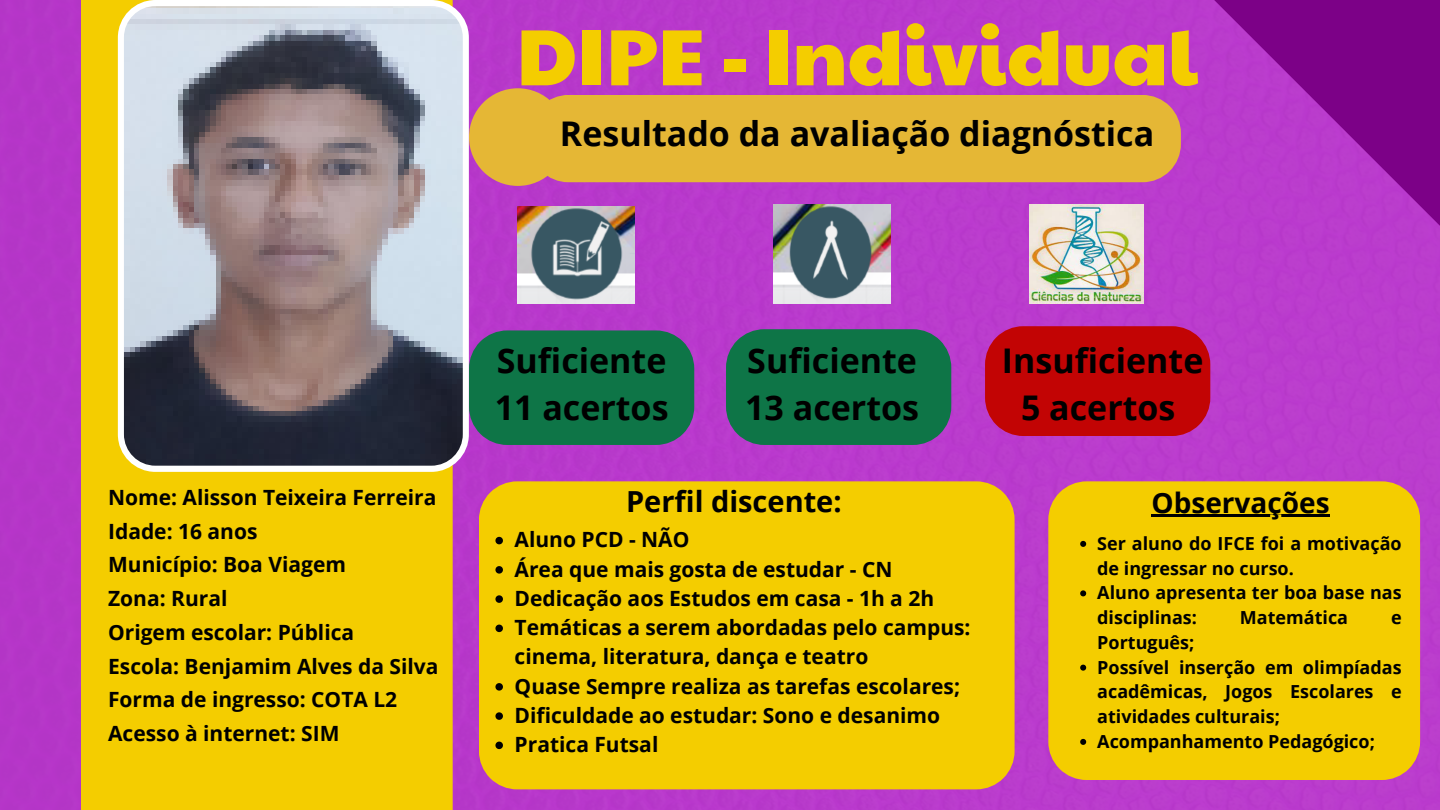
<style>
.page{position:relative;width:1440px;height:810px;background:#b93acc}
.page>*{position:absolute;margin:0;border:0;box-sizing:border-box;transform-origin:0 0}
.t1{font:79.8px "Paytone One";color:#f4cd00}
.t2{font:700 34px/47.2px "Open Sans";color:#000}
.t3{font:700 29px "Open Sans";color:#000}
.t4{font:700 28px "Open Sans";color:#000}
.t5{font:700 21px/33.8px "Open Sans";color:#000}
.t6{font:700 18px/24.8px "Open Sans";color:#000}
</style>
<div class="page">
<div style="left:81px;top:0;width:372px;height:810px;background:#f4cd00"></div>
<svg style="left:118px;top:0;width:351px;height:471px"></svg>
<svg style="left:1214px;top:0;width:226px;height:226px"></svg>
<img style="left:518px;top:206px;width:117px;height:98px">
<img style="left:1029px;top:205px;width:114px;height:99px">
<img style="left:773px;top:205px;width:117px;height:99px">
<div style="left:539px;top:95px;width:642px;height:87px;background:#e5b735"></div>
<div style="left:469px;top:88px;width:98px;height:98px;background:#e5b735;border-radius:50%"></div>
<div style="left:469px;top:330px;width:225px;height:115px;background:#0e7547"></div>
<div style="left:726px;top:329px;width:225px;height:116px;background:#0e7547"></div>
<div style="left:985px;top:326px;width:225px;height:110px;background:#c20404"></div>
<div style="left:1048px;top:481px;width:372px;height:299px;background:#f4cd00"></div>
<div style="left:479px;top:481px;width:535px;height:308px;background:#f4cd00"></div>
<svg style="left:495px;top:537px;width:8px;height:7px"></svg>
<svg style="left:495px;top:566px;width:8px;height:8px"></svg>
<svg style="left:495px;top:595px;width:8px;height:8px"></svg>
<svg style="left:495px;top:625px;width:8px;height:7px"></svg>
<svg style="left:495px;top:683px;width:8px;height:8px"></svg>
<svg style="left:495px;top:712px;width:8px;height:8px"></svg>
<svg style="left:495px;top:742px;width:8px;height:7px"></svg>
<hr style="left:1151px;top:515px;width:179px;height:2px;background:#000">
<svg style="left:1080px;top:541px;width:6px;height:6px"></svg>
<svg style="left:1080px;top:590px;width:6px;height:6px"></svg>
<svg style="left:1080px;top:665px;width:6px;height:6px"></svg>
<svg style="left:1080px;top:739px;width:6px;height:6px"></svg>
<p class="t1" style="left:516px;top:-3px;width:683px">DIPE - Individual</p>
<h2 class="t2" style="left:560px;top:109px;width:596px">Resultado da avaliação diagnóstica</h2>
<p class="t5" style="left:108px;top:480px;width:332px">Nome: Alisson Teixeira Ferreira<br>Idade: 16 anos<br>Município: Boa Viagem<br>Zona: Rural<br>Origem escolar: Pública<br>Escola: Benjamim Alves da Silva<br>Forma de ingresso: COTA L2<br>Acesso à internet: SIM</p>
<p class="t2" style="left:495px;top:336px;width:175px">Suficiente<br>11 acertos</p>
<p class="t2" style="left:745px;top:336px;width:175px">Suficiente<br>13 acertos</p>
<h2 class="t2" style="left:1002px;top:336px;width:203px;text-align:center">Insuficiente<br>5 acertos</h2>
<h2 class="t3" style="left:626px;top:481px;width:217px">Perfil discente:</h2>
<h2 class="t5" style="left:515px;top:522px;width:176px">Aluno PCD - NÃO</h2>
<h3 class="t5" style="left:515px;top:552px;width:379px">Área que mais gosta de estudar - CN</h3>
<p class="t5" style="left:515px;top:581px;width:421px">Dedicação aos Estudos em casa - 1h a 2h</p>
<p class="t5" style="left:515px;top:612px;width:457px;line-height:29.2px">Temáticas a serem abordadas pelo campus: cinema, literatura, dança e teatro</p>
<p class="t5" style="left:515px;top:669px;width:447px">Quase Sempre realiza as tarefas escolares;</p>
<p class="t5" style="left:515px;top:698px;width:427px">Dificuldade ao estudar: Sono e desanimo</p>
<p class="t5" style="left:515px;top:727px;width:145px">Pratica Futsal</p>
<p class="t4" style="left:1151px;top:483px;width:180px">Observações</p>
<p class="t6" style="left:1097px;top:531px;width:306px">Ser aluno do IFCE foi a motivação de ingressar no curso.</p>
<h3 class="t6" style="left:1097px;top:580px;width:306px">Aluno apresenta ter boa base nas disciplinas:</h3>
<h3 class="t6" style="left:1240px;top:605px;width:110px">Matemática</h3>
<h3 class="t6" style="left:1391px;top:605px;width:12px">e</h3>
<h3 class="t6" style="left:1097px;top:630px;width:99px">Português;</h3>
<p class="t6" style="left:1097px;top:654px;width:306px;text-align:justify">Possível inserção em olimpíadas acadêmicas, Jogos Escolares e atividades culturais;</p>
<p class="t6" style="left:1097px;top:729px;width:279px">Acompanhamento Pedagógico;</p>
</div>
